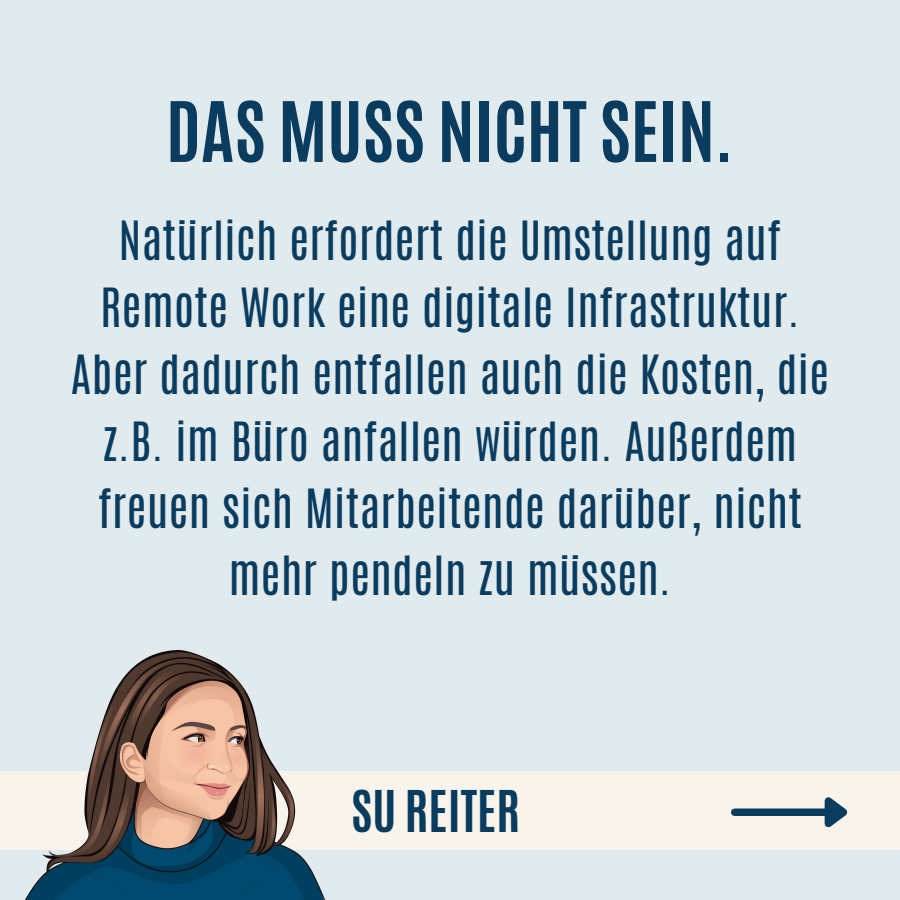
<style>
.page{position:relative;width:900px;height:900px;background:#e1eaed}
.page>*{position:absolute;margin:0;border:0;box-sizing:border-box;transform-origin:0 0}
.t1{font:700 70.8px "Antonio";color:#093c5f}
.t2{font:700 48.1px "Antonio";color:#093c5f}
.t3{font:45.1px/67px "Antonio";letter-spacing:.01em;color:#093c5f;text-align:center}
</style>
<div class="page">
<div style="left:0;top:771px;width:900px;height:78px;background:#f8f4eb"></div>
<div style="left:735px;top:808px;width:90px;height:8px;background:#093c5f"></div>
<svg style="left:818px;top:797px;width:30px;height:31px"></svg>
<img style="left:14px;top:650px;width:323px;height:250px">
<p class="t1" style="left:166px;top:81px;width:569px">DAS MUSS NICHT SEIN.</p>
<p class="t3" style="left:71px;top:207px;width:760px">Natürlich erfordert die Umstellung auf Remote Work eine digitale Infrastruktur.<br>Aber dadurch entfallen auch die Kosten, die z.B. im Büro anfallen würden. Außerdem freuen sich Mitarbeitende darüber, nicht mehr pendeln zu müssen.</p>
<p class="t2" style="left:351px;top:777px;width:170px">SU REITER</p>
</div>
